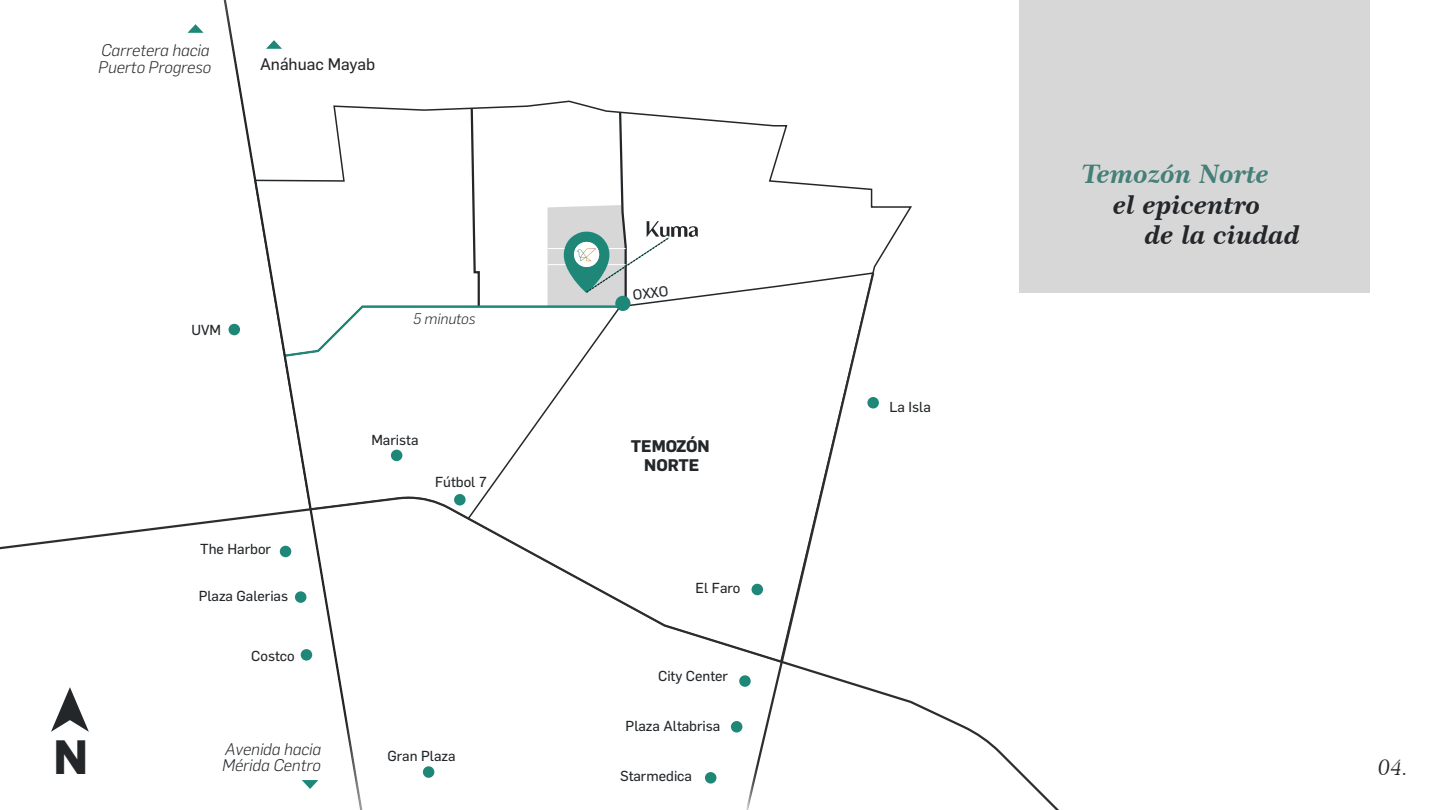
<style>
.page{position:relative;width:1440px;height:810px;background:#fff}
.page>*{position:absolute;margin:0;border:0;box-sizing:border-box;transform-origin:0 0}
.t1{font:700 47.25px "Flama";color:#24272a}
.t2{font:25.5px/30.6px "Century 751 BT Bold Italic B";color:#24272a}
.t3{font:25.5px "Century 751 BT Bold Italic B";color:#448078}
.t4{font:21.75px "Century 751 BT No 2 Italic B";color:#24272a}
.t5{font:italic 300 16.5px/17.2px "Flama";color:#24272a}
.t6{font:700 16.5px/19.8px "Flama";color:#24272a;text-align:center}
.t7{font:16.5px "Flama Basic";color:#24272a}
.t8{font:italic 300 15px "Flama";letter-spacing:-.005em;color:#24272a}
.t9{font:14.25px "Flama Basic";color:#24272a}
</style>
<div class="page">
<svg style="left:187px;top:24px;width:14px;height:9px"></svg>
<svg style="left:744px;top:273px;width:130px;height:224px"></svg>
<div style="left:867px;top:397px;width:12px;height:12px;background:#1e8777;border-radius:50%"></div>
<svg style="left:201px;top:0;width:145px;height:346px"></svg>
<svg style="left:282px;top:106px;width:416px;height:391px"></svg>
<svg style="left:0;top:497px;width:1059px;height:313px"></svg>
<div style="left:1020px;top:0;width:350px;height:292px;background:#d7d7d8"></div>
<p class="t5" style="left:98px;top:41px;width:114px">Carretera hacia<br>Puerto Progreso</p>
<p class="t7" style="left:260px;top:53px;width:117px">Anáhuac Mayab</p>
<h1 class="t1" style="left:53px;top:723px;width:36px">N</h1>
<p class="t9" style="left:191px;top:320px;width:31px">UVM</p>
<p class="t9" style="left:200px;top:539px;width:72px">The Harbor</p>
<p class="t9" style="left:199px;top:586px;width:91px">Plaza Galerias</p>
<p class="t9" style="left:251px;top:646px;width:45px">Costco</p>
<p class="t5" style="left:225px;top:740px;width:98px">Avenida hacia</p>
<p class="t5" style="left:222px;top:756px;width:100px">Mérida Centro</p>
<p class="t8" style="left:413px;top:308px;width:64px">5 minutos</p>
<p class="t9" style="left:371px;top:430px;width:49px">Marista</p>
<p class="t9" style="left:435px;top:472px;width:53px">Fútbol 7</p>
<p class="t9" style="left:387px;top:746px;width:70px">Gran Plaza</p>
<p class="t9" style="left:632px;top:285px;width:37px;rotate:-7deg">OXXO</p>
<p class="t6" style="left:631px;top:435px;width:81px">TEMOZÓN<br>NORTE</p>
<p class="t9" style="left:696px;top:578px;width:46px">El Faro</p>
<p class="t9" style="left:658px;top:666px;width:71px">City Center</p>
<p class="t9" style="left:626px;top:716px;width:96px">Plaza Altabrisa</p>
<p class="t9" style="left:620px;top:766px;width:73px">Starmedica</p>
<p class="t9" style="left:889px;top:397px;width:43px">La Isla</p>
<h2 class="t3" style="left:1082px;top:158px;width:189px">Temozón Norte</h2>
<h2 class="t2" style="left:1145px;top:189px;width:156px;text-indent:-32px">el epicentro<br>de la ciudad</h2>
<h3 class="t4" style="left:1378px;top:754px;width:31px">04.</h3>
</div>
